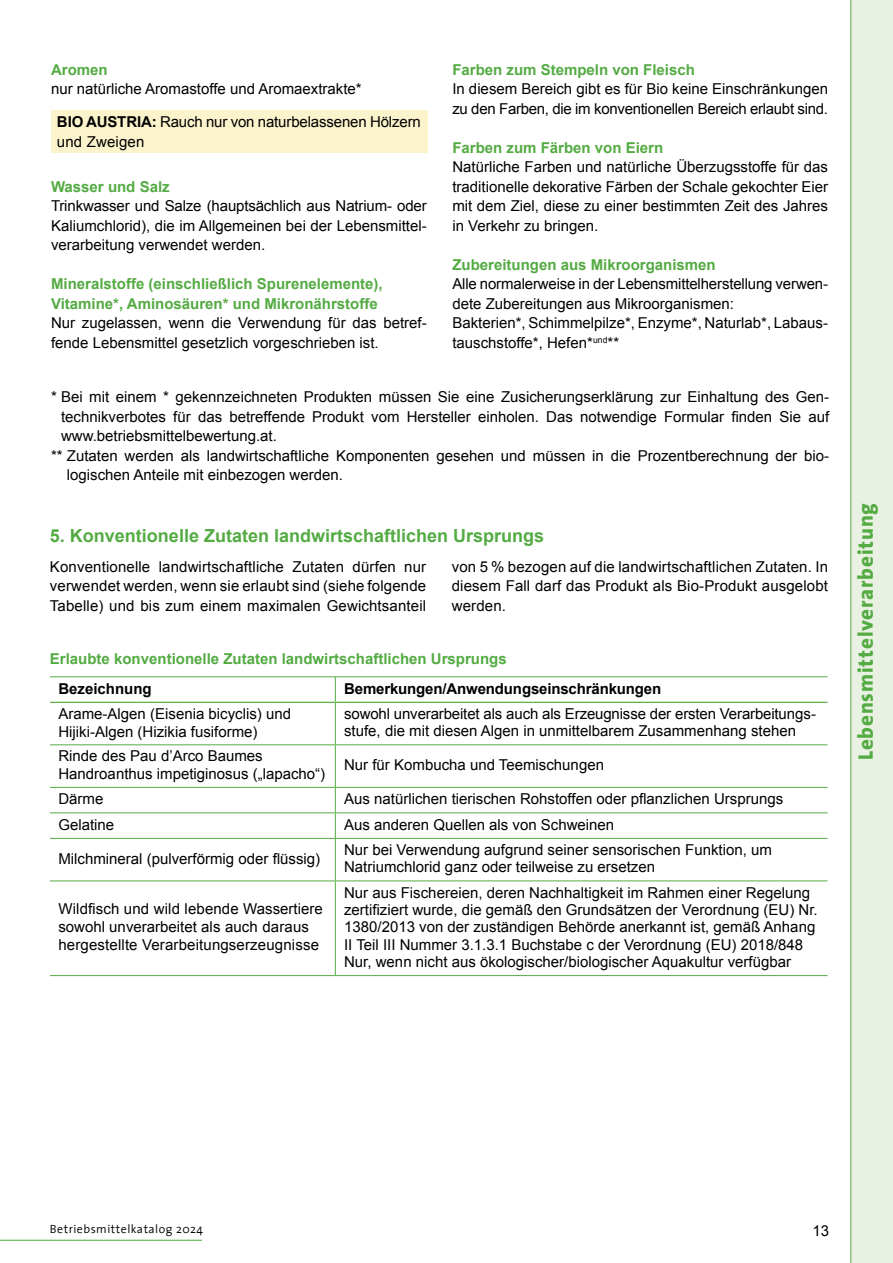
<style>
.page{position:relative;width:893px;height:1263px;background:#fff}
.page>*{position:absolute;margin:0;border:0;box-sizing:border-box;transform-origin:0 0}
.t1{font:800 21px "The Sans";letter-spacing:.04em;color:#54ab43}
.t2{font:700 18px "Arial";color:#54ab43}
.t3{font:15px/19.5px "Arial";color:#000}
.t4{font:700 15px/19.5px "Arial";color:#54ab43}
.t5{font:15px/19.5px "Arial";letter-spacing:-.02em;color:#000}
.t6{font:700 15px "Arial";letter-spacing:-.01em;color:#000}
.t7{font:300 12px "The Sans 4";letter-spacing:.04em;color:#000}
.s1{font-weight:700}
</style>
<div class="page">
<div style="left:850px;top:0;width:43px;height:1263px;background:#e9f1e2"></div>
<hr style="left:0;top:1240px;width:202px;height:1px;background:#54ab43">
<div style="left:51px;top:111px;width:376px;height:42px;background:#fbf3cc"></div>
<svg style="left:50px;top:677px;width:777px;height:298px"></svg>
<svg style="left:335px;top:677px;width:1px;height:25px"></svg>
<hr style="left:335px;top:703px;width:1px;height:41px;background:#54ab43">
<hr style="left:335px;top:745px;width:1px;height:42px;background:#54ab43">
<svg style="left:335px;top:788px;width:1px;height:50px"></svg>
<hr style="left:335px;top:839px;width:1px;height:42px;background:#54ab43">
<hr style="left:335px;top:881px;width:1px;height:94px;background:#54ab43">
<hr style="left:50px;top:702px;width:285px;height:1px;background:#54ab43">
<hr style="left:335px;top:702px;width:492px;height:1px;background:#54ab43">
<hr style="left:50px;top:744px;width:285px;height:1px;background:#54ab43">
<hr style="left:335px;top:744px;width:492px;height:1px;background:#54ab43">
<hr style="left:50px;top:787px;width:285px;height:1px;background:#54ab43">
<hr style="left:335px;top:787px;width:492px;height:1px;background:#54ab43">
<hr style="left:50px;top:812px;width:285px;height:1px;background:#54ab43">
<hr style="left:335px;top:812px;width:492px;height:1px;background:#54ab43">
<hr style="left:50px;top:838px;width:285px;height:1px;background:#54ab43">
<hr style="left:335px;top:838px;width:492px;height:1px;background:#54ab43">
<hr style="left:50px;top:881px;width:285px;height:1px;background:#54ab43">
<hr style="left:335px;top:881px;width:492px;height:1px;background:#54ab43">
<hr style="left:50px;top:975px;width:285px;height:1px;background:#54ab43">
<hr style="left:335px;top:975px;width:492px;height:1px;background:#54ab43">
<hr style="left:50px;top:676px;width:285px;height:1px;background:#54ab43">
<hr style="left:335px;top:676px;width:492px;height:1px;background:#54ab43">
<p class="t4" style="left:51px;top:60px;width:58px">Aromen</p>
<p class="t3" style="left:51px;top:79px;width:312px">nur natürliche Aromastoffe und Aromaextrakte*</p>
<p class="t3" style="left:57px;top:112px;width:365px"><span class="s1">BIO AUSTRIA:</span> Rauch nur von naturbelassenen Hölzern und Zweigen</p>
<p class="t4" style="left:51px;top:177px;width:120px">Wasser und Salz</p>
<p class="t3" style="left:51px;top:196px;width:377px;text-align:justify">Trinkwasser und Salze (hauptsächlich aus Natrium- oder Kaliumchlorid), die im Allgemeinen bei der Lebensmittel&shy;verarbeitung verwendet werden.</p>
<p class="t4" style="left:51px;top:275px;width:333px">Mineralstoffe (einschließlich Spurenelemente),<br>Vitamine*, Aminosäuren* und Mikronährstoffe</p>
<p class="t3" style="left:51px;top:313px;width:376px">Nur zugelassen, wenn die Verwendung für das betref&shy;fende Lebensmittel gesetzlich vorgeschrieben ist.</p>
<p class="t4" style="left:452px;top:60px;width:244px">Farben zum Stempeln von Fleisch</p>
<p class="t5" style="left:452px;top:79px;width:377px">In diesem Bereich gibt es für Bio keine Einschränkungen zu den Farben, die im konventionellen Bereich erlaubt sind.</p>
<p class="t4" style="left:452px;top:138px;width:212px">Farben zum Färben von Eiern</p>
<p class="t3" style="left:452px;top:157px;width:377px;text-align:justify">Natürliche Farben und natürliche Überzugsstoffe für das traditionelle dekorative Färben der Schale gekochter Eier mit dem Ziel, diese zu einer bestimmten Zeit des Jahres in Verkehr zu bringen.</p>
<p class="t4" style="left:452px;top:255px;width:265px">Zubereitungen aus Mikroorganismen</p>
<p class="t3" style="left:452px;top:274px;width:376px">Alle normalerweise in der Lebensmittelherstellung verwen&shy;dete Zubereitungen aus Mikroorganismen:<br>Bakterien*, Schimmelpilze*, Enzyme*, Naturlab*, Labaus&shy;tauschstoffe*, Hefen*<sup>und</sup>**</p>
<p class="t3" style="left:51px;top:387px;width:779px">* Bei mit einem * gekennzeichneten Produkten müssen Sie eine Zusicherungserklärung zur Einhaltung des Gen-</p>
<p class="t3" style="left:61px;top:407px;width:770px">technikverbotes für das betreffende Produkt vom Hersteller einholen. Das notwendige Formular finden Sie auf</p>
<p class="t3" style="left:61px;top:426px;width:217px">www.betriebsmittelbewertung.at.</p>
<p class="t3" style="left:51px;top:446px;width:779px">** Zutaten werden als landwirtschaftliche Komponenten gesehen und müssen in die Prozentberechnung der bio-</p>
<p class="t3" style="left:67px;top:465px;width:277px">logischen Anteile mit einbezogen werden.</p>
<p class="t2" style="left:50px;top:524px;width:496px">5. Konventionelle Zutaten landwirtschaftlichen Ursprungs</p>
<p class="t3" style="left:50px;top:557px;width:378px;text-align:justify">Konventionelle landwirtschaftliche Zutaten dürfen nur verwendet werden, wenn sie erlaubt sind (siehe folgende Tabelle) und bis zum einem maximalen Gewichtsanteil</p>
<p class="t3" style="left:452px;top:557px;width:378px;text-align:justify">von 5 % bezogen auf die landwirtschaftlichen Zutaten. In diesem Fall darf das Produkt als Bio-Produkt ausgelobt werden.</p>
<p class="t4" style="left:50px;top:649px;width:458px">Erlaubte konventionelle Zutaten landwirtschaftlichen Ursprungs</p>
<p class="t6" style="left:58px;top:678px;width:95px">Bezeichnung</p>
<p class="t6" style="left:344px;top:678px;width:319px">Bemerkungen/Anwendungseinschränkungen</p>
<p class="t3" style="left:58px;top:704px;width:234px;line-height:18px">Arame-Algen (Eisenia bicyclis) und<br>Hijiki-Algen (Hizikia fusiforme)</p>
<p class="t3" style="left:344px;top:705px;width:472px;line-height:17.2px">sowohl unverarbeitet als auch als Erzeugnisse der ersten Verarbeitungs&shy;stufe, die mit diesen Algen in unmittelbarem Zusammenhang stehen</p>
<p class="t3" style="left:58px;top:747px;width:268px;line-height:18px">Rinde des Pau d’Arco Baumes<br>Handroanthus impetiginosus („lapacho“)</p>
<p class="t3" style="left:344px;top:755px;width:261px">Nur für Kombucha und Teemischungen</p>
<p class="t3" style="left:58px;top:789px;width:46px">Därme</p>
<p class="t3" style="left:344px;top:789px;width:441px">Aus natürlichen tierischen Rohstoffen oder pflanzlichen Ursprungs</p>
<p class="t3" style="left:58px;top:815px;width:57px">Gelatine</p>
<p class="t3" style="left:344px;top:815px;width:272px">Aus anderen Quellen als von Schweinen</p>
<p class="t3" style="left:58px;top:849px;width:263px">Milchmineral (pulverförmig oder flüssig)</p>
<p class="t3" style="left:344px;top:841px;width:429px;line-height:17.2px">Nur bei Verwendung aufgrund seiner sensorischen Funktion, um<br>Natriumchlorid ganz oder teilweise zu ersetzen</p>
<p class="t3" style="left:58px;top:900px;width:266px;line-height:18px">Wildfisch und wild lebende Wassertiere sowohl unverarbeitet als auch daraus hergestellte Verarbeitungserzeugnisse</p>
<p class="t3" style="left:344px;top:884px;width:475px;line-height:17.2px">Nur aus Fischereien, deren Nachhaltigkeit im Rahmen einer Regelung zertifiziert wurde, die gemäß den Grundsätzen der Verordnung (EU) Nr.<br>1380/2013 von der zuständigen Behörde anerkannt ist, gemäß Anhang II Teil III Nummer 3.1.3.1 Buchstabe c der Verordnung (EU) 2018/848<br>Nur, wenn nicht aus ökologischer/biologischer Aquakultur verfügbar</p>
<h1 class="t1" style="left:848px;top:760px;width:259px;rotate:-90deg">Lebensmittelverarbeitung</h1>
<p class="t7" style="left:50px;top:1219px;width:154px">Betriebsmittelkatalog 2024</p>
<p class="t3" style="left:812px;top:1221px;width:18px">13</p>
</div>
